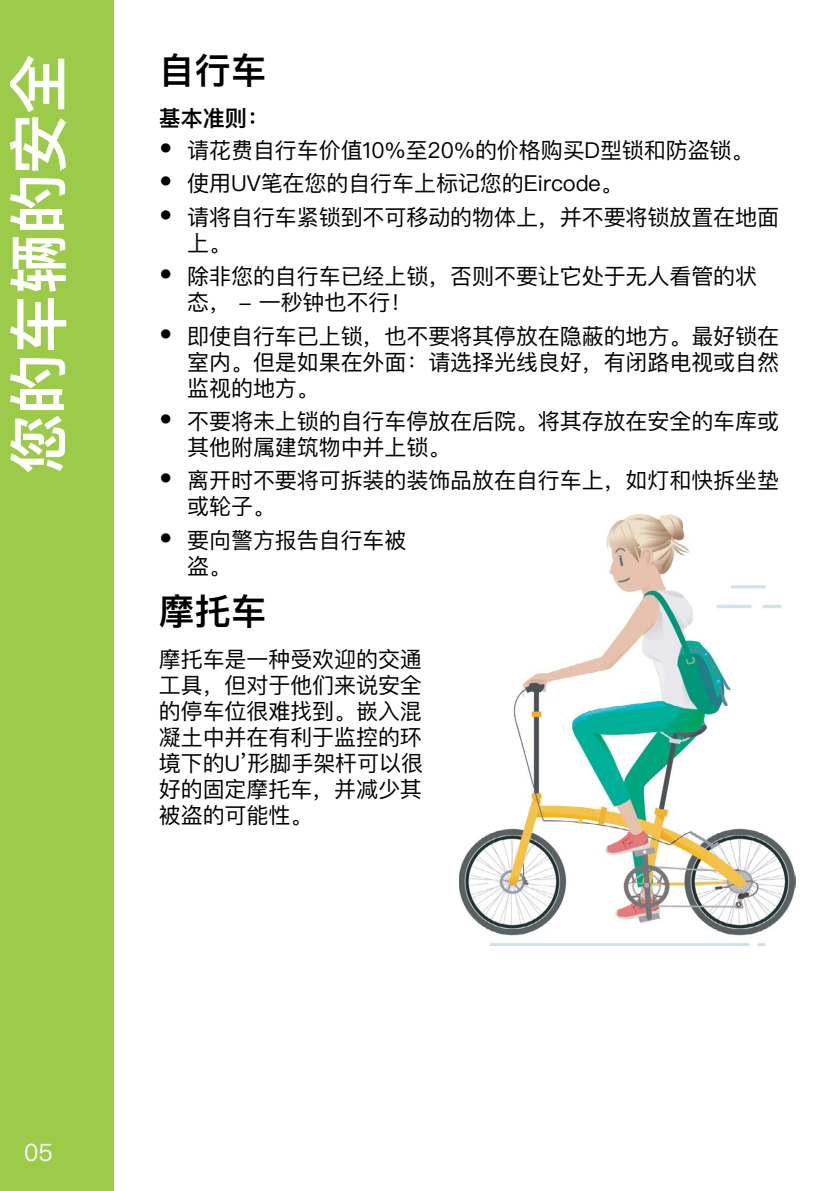
<style>
.page{position:relative;width:840px;height:1191px;background:#fff}
.page>*{position:absolute;margin:0;border:0;box-sizing:border-box;transform-origin:0 0}
.t1{font:600 60px "Ping Fang SC";color:#fff}
.t2{font:600 36px "Ping Fang SC";color:#000}
.t3{font:24px "Ping Fang SC";color:#fff}
.t4{font:22px/26px "Ping Fang SC";letter-spacing:-.005em;color:#000}
.t5{font:600 22px "Ping Fang SC";color:#000}
.s1{font-size:28px}
</style>
<div class="page">
<div style="left:0;top:0;width:113px;height:1191px;background:#9bcb48"></div>
<img style="left:459px;top:515px;width:335px;height:430px">
<h1 class="t1" style="left:1px;top:474px;width:422px;rotate:-90deg">您的车辆的安全</h1>
<h2 class="t2" style="left:159px;top:48px;width:109px">自行车</h2>
<p class="t5" style="left:159px;top:105px;width:111px">基本准则：</p>
<p class="t4" style="left:159px;top:137px;width:596px"><span class="s1">•</span> 请花费自行车价值10%至20%的价格购买D型锁和防盗锁。</p>
<p class="t4" style="left:159px;top:170px;width:465px"><span class="s1">•</span> 使用UV笔在您的自行车上标记您的Eircode。</p>
<p class="t4" style="left:187px;top:204px;width:593px;text-indent:-28px"><span class="s1">•</span> 请将自行车紧锁到不可移动的物体上，并不要将锁放置在地面上。</p>
<p class="t4" style="left:187px;top:263px;width:571px;text-indent:-28px"><span class="s1">•</span> 除非您的自行车已经上锁，否则不要让它处于无人看管的状态， - 一秒钟也不行！</p>
<p class="t4" style="left:187px;top:322px;width:593px;text-align:justify;text-indent:-28px"><span class="s1">•</span> 即使自行车已上锁，也不要将其停放在隐蔽的地方。最好锁在室内。但是如果在外面：请选择光线良好，有闭路电视或自然监视的地方。</p>
<p class="t4" style="left:187px;top:408px;width:593px;text-indent:-28px"><span class="s1">•</span> 不要将未上锁的自行车停放在后院。将其存放在安全的车库或其他附属建筑物中并上锁。</p>
<p class="t4" style="left:187px;top:467px;width:593px;text-indent:-28px"><span class="s1">•</span> 离开时不要将可拆装的装饰品放在自行车上，如灯和快拆坐垫或轮子。</p>
<p class="t4" style="left:187px;top:526px;width:221px;text-indent:-28px"><span class="s1">•</span> 要向警方报告自行车被盗。</p>
<h2 class="t2" style="left:159px;top:589px;width:109px">摩托车</h2>
<p class="t4" style="left:159px;top:646px;width:265px;text-align:justify">摩托车是一种受欢迎的交通工具，但对于他们来说安全的停车位很难找到。嵌入混凝土中并在有利于监控的环境下的U’形脚手架杆可以很好的固定摩托车，并减少其被盗的可能性。</p>
<p class="t3" style="left:24px;top:1137px;width:30px">05</p>
</div>
